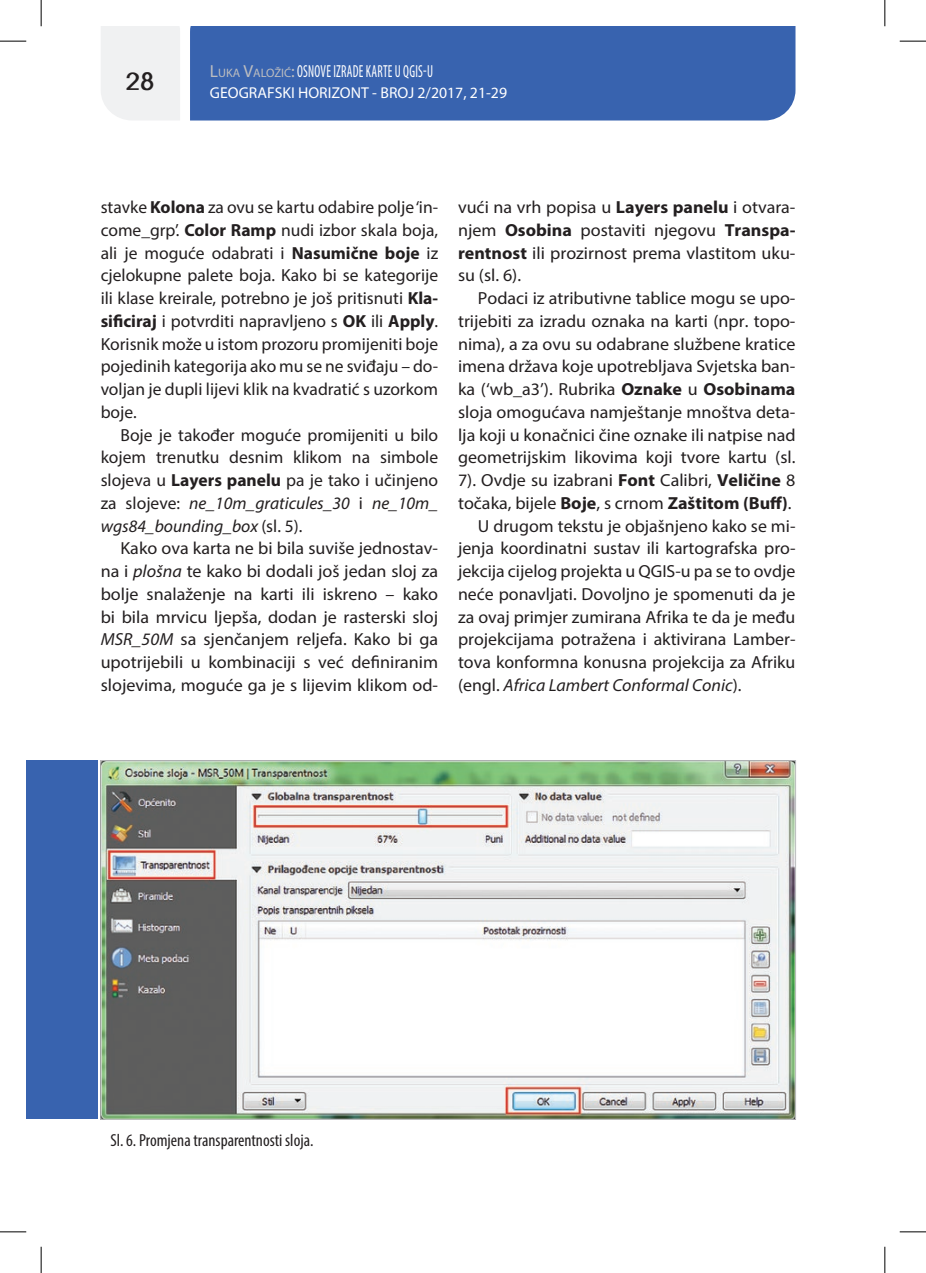
<style>
.page{position:relative;width:926px;height:1273px;background:#fff}
.page>*{position:absolute;margin:0;border:0;box-sizing:border-box;transform-origin:0 0}
.t1{font:700 26.25px "Avant Garde";color:#231f20}
.t2{font:17.5px/22.8px "Myriad Pro";color:#231f20;text-align:justify}
.t3{font:condensed 17.5px "Myriad Pro";letter-spacing:.02em;color:#fff;scale:.75 1}
.t4{font:italic 17.5px "Myriad Pro";color:#231f20}
.t5{font:condensed 17.5px "Myriad Pro";color:#231f20}
.t6{font:15.75px "Myriad Pro";color:#fff}
.s1{font-stretch:normal;color:#bcbdc0}
.s2{font-stretch:normal;font-size:12.25px;color:#bcbdc0}
.s3{font-weight:700}
.s4{font-style:italic}
.s5{font-style:normal}
</style>
<div class="page">
<div style="left:190px;top:26px;width:605px;height:95px;background:#3863af"></div>
<div style="left:101px;top:26px;width:79px;height:94px;background:#f0f1f2"></div>
<div style="left:26px;top:760px;width:72px;height:359px;background:#3863af"></div>
<img style="left:103px;top:762px;width:690px;height:355px">
<svg style="left:0;top:41px;width:26px;height:1px"></svg>
<svg style="left:899px;top:41px;width:27px;height:1px"></svg>
<svg style="left:0;top:1231px;width:26px;height:1px"></svg>
<svg style="left:899px;top:1231px;width:27px;height:1px"></svg>
<svg style="left:41px;top:0;width:1px;height:26px"></svg>
<svg style="left:41px;top:1247px;width:1px;height:26px"></svg>
<svg style="left:884px;top:0;width:1px;height:26px"></svg>
<svg style="left:884px;top:1247px;width:1px;height:26px"></svg>
<h1 class="t1" style="left:126px;top:71px;width:30px">28</h1>
<p class="t3" style="left:210px;top:60px;width:299px"><span class="s1">L</span><span class="s2">UKA</span> <span class="s1">V</span><span class="s2">ALOŽIĆ</span><span class="s1">:</span>OSNOVE IZRADE KARTE U QGIS-U</p>
<p class="t6" style="left:210px;top:83px;width:299px">GEOGRAFSKI HORIZONT - BROJ 2/2017, 21-29</p>
<p class="t2" style="left:101px;top:195px;width:339px">stavke <span class="s3">Kolona</span> za ovu se kartu odabire polje ‘in&shy;come_grp’. <span class="s3">Color Ramp</span> nudi izbor skala boja, ali je moguće odabrati i <span class="s3">Nasumične boje</span> iz cjelokupne palete boja. Kako bi se kategorije ili klase kreirale, potrebno je još pritisnuti <span class="s3">Kla&shy;sificiraj</span> i potvrditi napravljeno s <span class="s3">OK</span> ili <span class="s3">Apply</span>.<br>Korisnik može u istom prozoru promijeniti boje pojedinih kategorija ako mu se ne sviđaju – do&shy;voljan je dupli lijevi klik na kvadratić s uzorkom boje.</p>
<p class="t2" style="left:101px;top:423px;width:339px;text-indent:20px">Boje je također moguće promijeniti u bilo kojem trenutku desnim klikom na simbole slojeva u <span class="s3">Layers panelu</span> pa je tako i učinjeno za slojeve: <span class="s4">ne_10m_graticules_30</span> i <span class="s4">ne_10m_ wgs84_bounding_box</span> (sl. 5).</p>
<p class="t2" style="left:101px;top:537px;width:339px;text-indent:20px">Kako ova karta ne bi bila suviše jednostav&shy;na i <span class="s4">plošna</span> te kako bi dodali još jedan sloj za bolje snalaženje na karti ili iskreno – kako bi bila mrvicu ljepša, dodan je rasterski sloj <span class="s4">MSR_50M</span> sa sjenčanjem reljefa. Kako bi ga upotrijebili u kombinaciji s već definiranim slojevima, moguće ga je s lijevim klikom od-</p>
<p class="t2" style="left:458px;top:195px;width:339px">vući na vrh popisa u <span class="s3">Layers panelu</span> i otvara&shy;njem <span class="s3">Osobina</span> postaviti njegovu <span class="s3">Transpa&shy;rentnost</span> ili prozirnost prema vlastitom uku&shy;su (sl. 6).</p>
<p class="t2" style="left:478px;top:286px;width:319px">Podaci iz atributivne tablice mogu se upo-</p>
<p class="t2" style="left:458px;top:309px;width:339px">trijebiti za izradu oznaka na karti (npr. topo-</p>
<p class="t2" style="left:458px;top:332px;width:339px">nima), a za ovu su odabrane službene kratice</p>
<p class="t2" style="left:458px;top:355px;width:339px">imena država koje upotrebljava Svjetska ban-</p>
<p class="t2" style="left:458px;top:377px;width:339px">ka (‘wb_a3’). Rubrika <span class="s3">Oznake</span> u <span class="s3">Osobinama</span></p>
<p class="t2" style="left:458px;top:400px;width:339px">sloja omogućava namještanje mnoštva deta-</p>
<p class="t2" style="left:458px;top:423px;width:339px">lja koji u konačnici čine oznake ili natpise nad</p>
<p class="t2" style="left:458px;top:446px;width:339px">geometrijskim likovima koji tvore kartu (sl.</p>
<p class="t2" style="left:458px;top:468px;width:339px">7). Ovdje su izabrani <span class="s3">Font</span> Calibri, <span class="s3">Veličine</span> 8</p>
<p class="t2" style="left:458px;top:491px;width:335px">točaka, bijele <span class="s3">Boje</span>, s crnom <span class="s3">Zaštitom (Buff)</span>.</p>
<p class="t2" style="left:478px;top:514px;width:319px">U drugom tekstu je objašnjeno kako se mi-</p>
<p class="t2" style="left:458px;top:537px;width:339px">jenja koordinatni sustav ili kartografska pro-</p>
<p class="t2" style="left:458px;top:559px;width:339px">jekcija cijelog projekta u QGIS-u pa se to ovdje</p>
<p class="t2" style="left:458px;top:582px;width:339px">neće ponavljati. Dovoljno je spomenuti da je</p>
<p class="t2" style="left:458px;top:605px;width:339px">za ovaj primjer zumirana Afrika te da je među</p>
<p class="t2" style="left:458px;top:628px;width:339px">projekcijama potražena i aktivirana Lamber-</p>
<p class="t2" style="left:458px;top:650px;width:339px">tova konformna konusna projekcija za Afriku</p>
<p class="t4" style="left:458px;top:674px;width:285px"><span class="s5">(engl.</span> Africa Lambert Conformal Conic<span class="s5">).</span></p>
<p class="t5" style="left:111px;top:1129px;width:204px">Sl. 6. Promjena transparentnosti sloja.</p>
</div>
